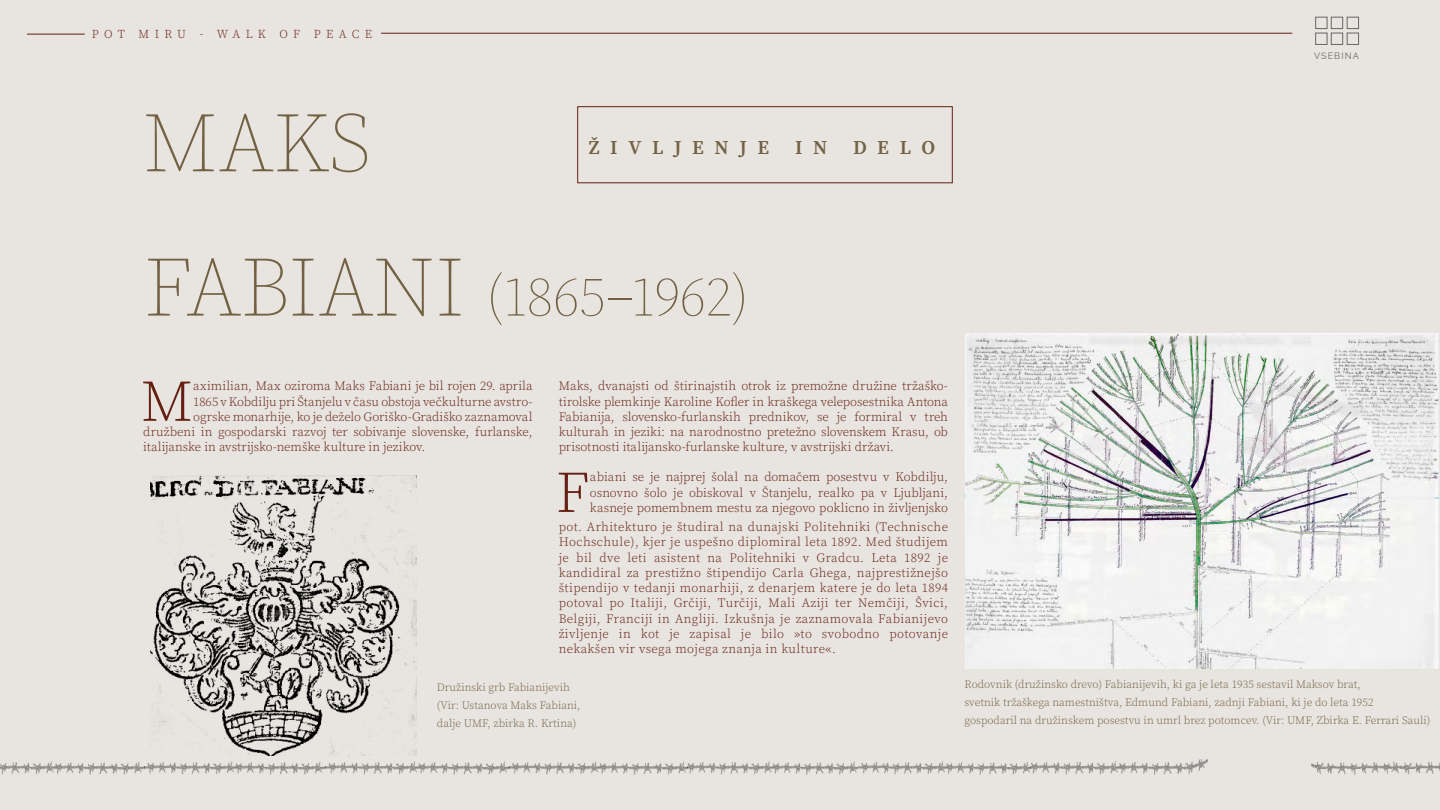
<style>
.page{position:relative;width:1440px;height:810px;background:#e8e4e0}
.page>*{position:absolute;margin:0;border:0;box-sizing:border-box;transform-origin:0 0}
.t1{font:200 84px "Source Serif Pro";color:#726143}
.t2{font:300 58.12px "Source Serif Pro";color:#652013}
.t3{font:200 54px "Source Serif Pro";letter-spacing:-.02em;color:#726143}
.t4{font:600 19.5px "Source Serif Pro";letter-spacing:.545em;color:#726143}
.t5{font:300 12.75px/15.3px "Source Serif Pro";color:#652013;text-align:justify}
.t6{font:300 12px "Source Serif Pro";letter-spacing:.44em;color:#652013}
.t7{font:300 11.25px/18px "Source Serif Pro";color:#726143}
.t8{font:9px "Raleway";letter-spacing:.12em;color:#686767}
.s1{font-size:84px}
</style>
<div class="page">
<img style="left:964px;top:334px;width:475px;height:335px">
<div style="left:1316px;top:17px;width:11px;height:12px;border:1px solid #686767"></div>
<div style="left:1316px;top:33px;width:11px;height:12px;border:1px solid #686767"></div>
<div style="left:1331px;top:17px;width:12px;height:12px;border:1px solid #686767"></div>
<div style="left:1331px;top:33px;width:12px;height:12px;border:1px solid #686767"></div>
<div style="left:1347px;top:17px;width:12px;height:12px;border:1px solid #686767"></div>
<div style="left:1347px;top:33px;width:12px;height:12px;border:1px solid #686767"></div>
<hr style="left:381px;top:33px;width:911px;height:1px;background:#652013">
<hr style="left:27px;top:34px;width:58px;height:1px;background:#652013">
<div style="left:578px;top:106px;width:374px;height:77px;border:1px solid #652013"></div>
<img style="left:1312px;top:761px;width:128px;height:14px">
<img style="left:688px;top:761px;width:170px;height:14px">
<svg style="left:145px;top:761px;width:180px;height:14px"></svg>
<svg style="left:0;top:761px;width:145px;height:14px"></svg>
<svg style="left:325px;top:761px;width:183px;height:14px"></svg>
<svg style="left:858px;top:761px;width:172px;height:14px"></svg>
<svg style="left:508px;top:761px;width:180px;height:14px"></svg>
<svg style="left:1030px;top:759px;width:178px;height:16px"></svg>
<img style="left:150px;top:476px;width:267px;height:279px">
<p class="t6" style="left:92px;top:26px;width:282px">POT MIRU - WALK OF PEACE</p>
<h1 class="t1" style="left:143px;top:90px;width:230px">MAKS</h1>
<h3 class="t4" style="left:589px;top:135px;width:182px">ŽIVLJENJE</h3>
<h3 class="t4" style="left:795px;top:135px;width:34px">I N</h3>
<h3 class="t4" style="left:853px;top:135px;width:84px">DELO</h3>
<p class="t8" style="left:1314px;top:50px;width:46px">VSEBINA</p>
<h3 class="t3" style="left:143px;top:263px;width:607px"><span class="s1">FABIANI</span> (1865–1962)</h3>
<h2 class="t2" style="left:141px;top:364px;width:54px">M</h2>
<p class="t5" style="left:193px;top:378px;width:341px">aximilian, Max oziroma Maks Fabiani je bil rojen 29. aprila</p>
<p class="t5" style="left:193px;top:394px;width:341px">1865 v Kobdilju pri Štanjelu v času obstoja večkulturne avstro-</p>
<p class="t5" style="left:193px;top:409px;width:341px">ogrske monarhije, ko je deželo Goriško-Gradiško zaznamoval</p>
<p class="t5" style="left:143px;top:424px;width:391px">družbeni in gospodarski razvoj ter sobivanje slovenske, furlanske,</p>
<p class="t5" style="left:143px;top:440px;width:284px">italijanske in avstrijsko-nemške kulture in jezikov.</p>
<p class="t5" style="left:559px;top:378px;width:391px">Maks, dvanajsti od štirinajstih otrok iz premožne družine tržaško&shy;tirolske plemkinje Karoline Kofler in kraškega veleposestnika Antona Fabianija, slovensko-furlanskih prednikov, se je formiral v treh kulturah in jeziki: na narodnostno pretežno slovenskem Krasu, ob prisotnosti italijansko-furlanske kulture, v avstrijski državi.</p>
<h2 class="t2" style="left:556px;top:455px;width:35px">F</h2>
<p class="t5" style="left:590px;top:470px;width:360px">abiani se je najprej šolal na domačem posestvu v Kobdilju, osnovno šolo je obiskoval v Štanjelu, realko pa v Ljubljani, kasneje pomembnem mestu za njegovo poklicno in življenjsko</p>
<p class="t5" style="left:559px;top:519px;width:391px">pot. Arhitekturo je študiral na dunajski Politehniki (Technische Hochschule), kjer je uspešno diplomiral leta 1892. Med študijem je bil dve leti asistent na Politehniki v Gradcu. Leta 1892 je kandidiral za prestižno štipendijo Carla Ghega, najprestižnejšo štipendijo v tedanji monarhiji, z denarjem katere je do leta 1894 potoval po Italiji, Grčiji, Turčiji, Mali Aziji ter Nemčiji, Švici, Belgiji, Franciji in Angliji. Izkušnja je zaznamovala Fabianijevo življenje in kot je zapisal je bilo »to svobodno potovanje nekakšen vir vsega mojega znanja in kulture«.</p>
<p class="t7" style="left:437px;top:679px;width:145px">Družinski grb Fabianijevih (Vir: Ustanova Maks Fabiani, dalje UMF, zbirka R. Krtina)</p>
<p class="t7" style="left:964px;top:675px;width:468px">Rodovnik (družinsko drevo) Fabianijevih, ki ga je leta 1935 sestavil Maksov brat,<br>svetnik tržaškega namestništva, Edmund Fabiani, zadnji Fabiani, ki je do leta 1952<br>gospodaril na družinskem posestvu in umrl brez potomcev. (Vir: UMF, Zbirka E. Ferrari Sauli)</p>
</div>
